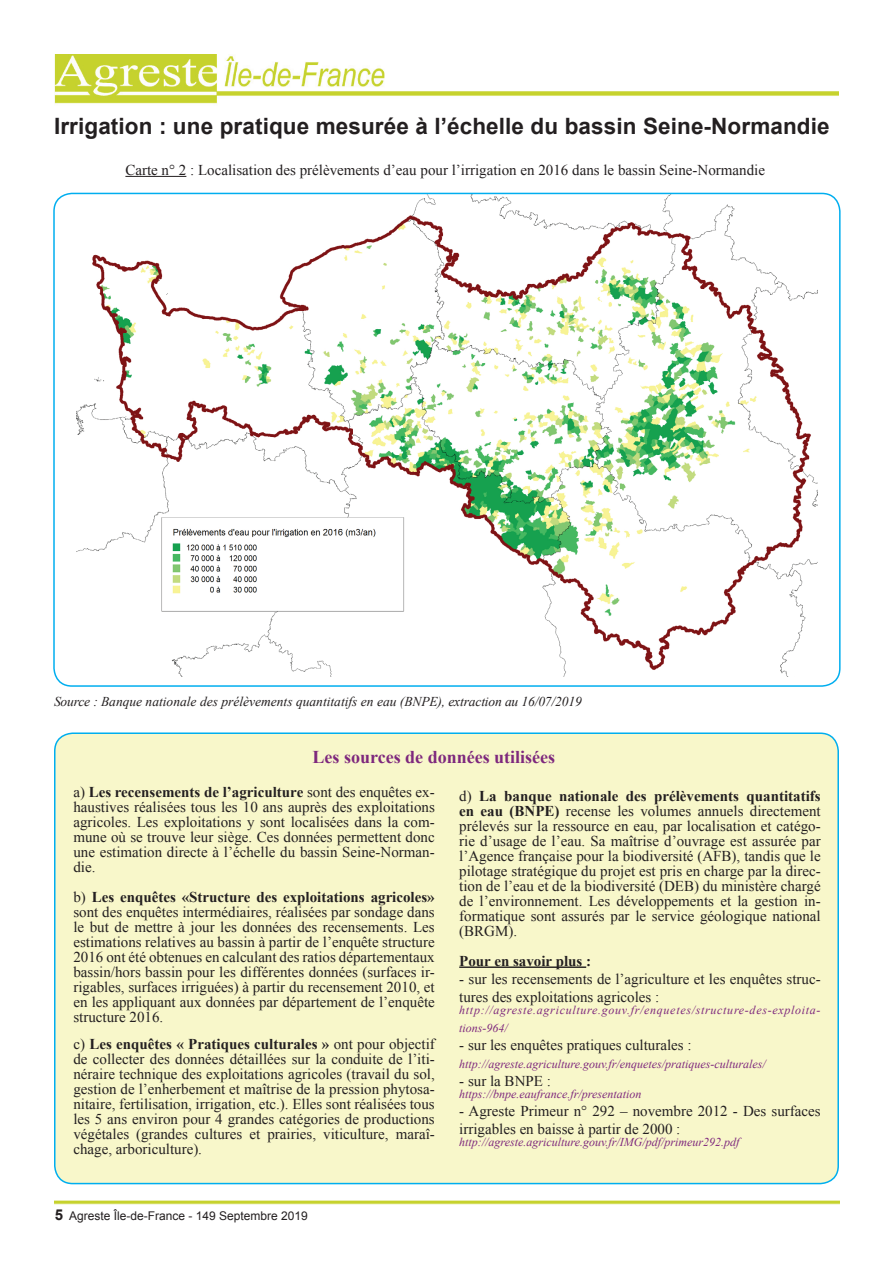
<style>
.page{position:relative;width:893px;height:1263px;background:#fff}
.page>*{position:absolute;margin:0;border:0;box-sizing:border-box;transform-origin:0 0}
.t1{font:700 22.5px "Arial";letter-spacing:.005em;color:#231f20}
.t2{font:700 18px "Times New Roman";color:#7e287d}
.t3{font:15px/15px "Times New Roman";color:#231f20;text-align:justify}
.t4{font:700 15px "Times New Roman";color:#231f20}
.t5{font:italic 13.5px "Times New Roman";color:#231f20}
.t6{font:italic 12px "Times New Roman";color:#7e287d}
.t7{font:italic 12px/18px "Times New Roman";letter-spacing:.06em;color:#7e287d}
.t8{font:12px "Arial";color:#231f20}
.s1{font-weight:700}
.s2{font-weight:700;font-size:15px}
</style>
<div class="page">
<img style="left:54px;top:54px;width:785px;height:50px">
<img style="left:54px;top:1200px;width:786px;height:5px">
<hr style="left:125px;top:176px;width:61px;height:1px;background:#231f20">
<div style="left:55px;top:733px;width:783px;height:450px;background:#f8f7ca;border-radius:18px"></div>
<div style="left:54px;top:732px;width:785px;height:452px;border:2px solid #00aeef;border-radius:18px"></div>
<hr style="left:459px;top:966px;width:127px;height:2px;background:#231f20">
<img style="left:76px;top:196px;width:742px;height:480px">
<h1 class="t1" style="left:54px;top:111px;width:777px">Irrigation : une pratique mesurée à l’échelle du bassin Seine-Normandie</h1>
<p class="t3" style="left:125px;top:162px;width:641px">Carte n° 2 : Localisation des prélèvements d’eau pour l’irrigation en 2016 dans le bassin Seine-Normandie</p>
<p class="t5" style="left:54px;top:692px;width:529px">Source : Banque nationale des prélèvements quantitatifs en eau (BNPE), extraction au 16/07/2019</p>
<p class="t2" style="left:313px;top:744px;width:244px">Les sources de données utilisées</p>
<p class="t3" style="left:73px;top:784px;width:363px">a) <span class="s1">Les recensements de l’agriculture</span> sont des enquêtes ex&shy;haustives réalisées tous les 10 ans auprès des exploitations agricoles. Les exploitations y sont localisées dans la com&shy;mune où se trouve leur siège. Ces données permettent donc une estimation directe à l’échelle du bassin Seine-Norman&shy;die.</p>
<p class="t3" style="left:73px;top:889px;width:363px">b) <span class="s1">Les enquêtes «Structure des exploitations agricoles» </span>sont des enquêtes intermédiaires, réalisées par sondage dans le but de mettre à jour les données des recensements. Les estimations relatives au bassin à partir de l’enquête structure 2016 ont été obtenues en calculant des ratios départementaux bassin/hors bassin pour les différentes données (surfaces ir&shy;rigables, surfaces irriguées) à partir du recensement 2010, et en les appliquant aux données par département de l’enquête structure 2016.</p>
<p class="t3" style="left:73px;top:1036px;width:363px">c) <span class="s1">Les enquêtes « Pratiques culturales »</span> ont pour objectif de collecter des données détaillées sur la conduite de l’iti&shy;néraire technique des exploitations agricoles (travail du sol, gestion de l’enherbement et maîtrise de la pression phytosa&shy;nitaire, fertilisation, irrigation, etc.). Elles sont réalisées tous les 5 ans environ pour 4 grandes catégories de productions végétales (grandes cultures et prairies, viticulture, maraî&shy;chage, arboriculture).</p>
<p class="t8" style="left:55px;top:1208px;width:255px"><span class="s2">5</span> Agreste Île-de-France - 149 Septembre 2019</p>
<p class="t3" style="left:459px;top:788px;width:363px">d) <span class="s1">La banque nationale des prélèvements quantitatifs en eau (BNPE)</span> recense les volumes annuels directement prélevés sur la ressource en eau, par localisation et catégo&shy;rie d’usage de l’eau. Sa maîtrise d’ouvrage est assurée par l’Agence française pour la biodiversité (AFB), tandis que le pilotage stratégique du projet est pris en charge par la direc&shy;tion de l’eau et de la biodiversité (DEB) du ministère chargé de l’environnement. Les développements et la gestion in&shy;formatique sont assurés par le service géologique national (BRGM).</p>
<p class="t4" style="left:459px;top:950px;width:133px">Pour en savoir plus :</p>
<p class="t3" style="left:459px;top:969px;width:363px;line-height:18px">- sur les recensements de l’agriculture et les enquêtes struc&shy;tures des exploitations agricoles :</p>
<p class="t7" style="left:459px;top:1000px;width:363px">http://agreste.agriculture.gouv.fr/enquetes/structure-des-exploita&shy;tions-964/</p>
<p class="t3" style="left:459px;top:1037px;width:234px">- sur les enquêtes pratiques culturales :</p>
<p class="t6" style="left:459px;top:1055px;width:308px">http://agreste.agriculture.gouv.fr/enquetes/pratiques-culturales/</p>
<p class="t3" style="left:459px;top:1073px;width:93px">- sur la BNPE :</p>
<p class="t6" style="left:459px;top:1085px;width:184px">https://bnpe.eaufrance.fr/presentation</p>
<p class="t3" style="left:459px;top:1101px;width:363px;line-height:18px">- Agreste Primeur n° 292 – novembre 2012 - Des surfaces irrigables en baisse à partir de 2000 :</p>
<p class="t6" style="left:459px;top:1133px;width:282px">http://agreste.agriculture.gouv.fr/IMG/pdf/primeur292.pdf</p>
</div>
